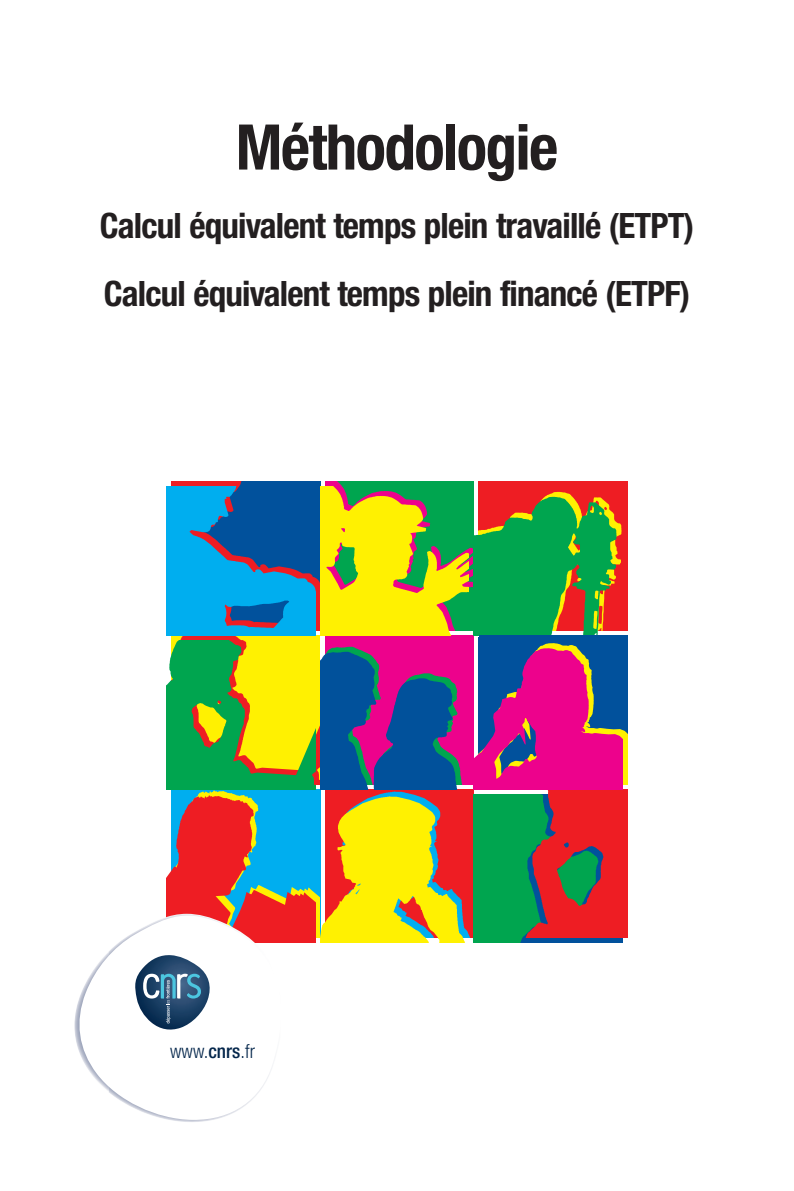
<style>
.page{position:relative;width:794px;height:1191px;background:#fff}
.page>*{position:absolute;margin:0;border:0;box-sizing:border-box;transform-origin:0 0}
.t1{font:700 condensed 63px "Helvetica Neue LT Std";letter-spacing:-.025em;color:#231f20}
.t2{font:700 condensed 35px/68.2px "Helvetica Neue LT Std";letter-spacing:-.025em;color:#231f20}
.t3{font:300 condensed 19.25px "Helvetica Neue LT Std";color:#04264b}
.s1{font-weight:500}
</style>
<div class="page">
<img style="left:171px;top:481px;width:149px;height:149px">
<img style="left:325px;top:481px;width:149px;height:149px">
<img style="left:479px;top:481px;width:149px;height:149px">
<img style="left:171px;top:635px;width:149px;height:149px">
<div style="left:325px;top:635px;width:149px;height:149px;background:#ed028c"></div>
<img style="left:327px;top:646px;width:36px;height:5px">
<img style="left:171px;top:789px;width:149px;height:149px">
<img style="left:325px;top:789px;width:149px;height:149px">
<img style="left:166px;top:486px;width:149px;height:149px">
<img style="left:320px;top:486px;width:149px;height:149px">
<img style="left:474px;top:486px;width:149px;height:149px">
<img style="left:166px;top:640px;width:149px;height:149px">
<img style="left:320px;top:651px;width:149px;height:138px">
<img style="left:166px;top:794px;width:149px;height:149px">
<img style="left:320px;top:794px;width:149px;height:149px">
<img style="left:474px;top:794px;width:149px;height:149px">
<img style="left:479px;top:789px;width:149px;height:149px">
<img style="left:479px;top:637px;width:149px;height:147px">
<img style="left:474px;top:642px;width:149px;height:147px">
<svg style="left:75px;top:913px;width:205px;height:207px"></svg>
<svg style="left:135px;top:955px;width:75px;height:74px"></svg>
<h1 class="t1" style="left:236px;top:125px;width:324px">Méthodologie</h1>
<p class="t2" style="left:100px;top:194px;width:595px">Calcul équivalent temps plein travaillé (ETPT)<br>Calcul équivalent temps plein financé (ETPF)</p>
<p class="t3" style="left:170px;top:1044px;width:86px">www.<span class="s1">cnrs</span>.fr</p>
</div>
